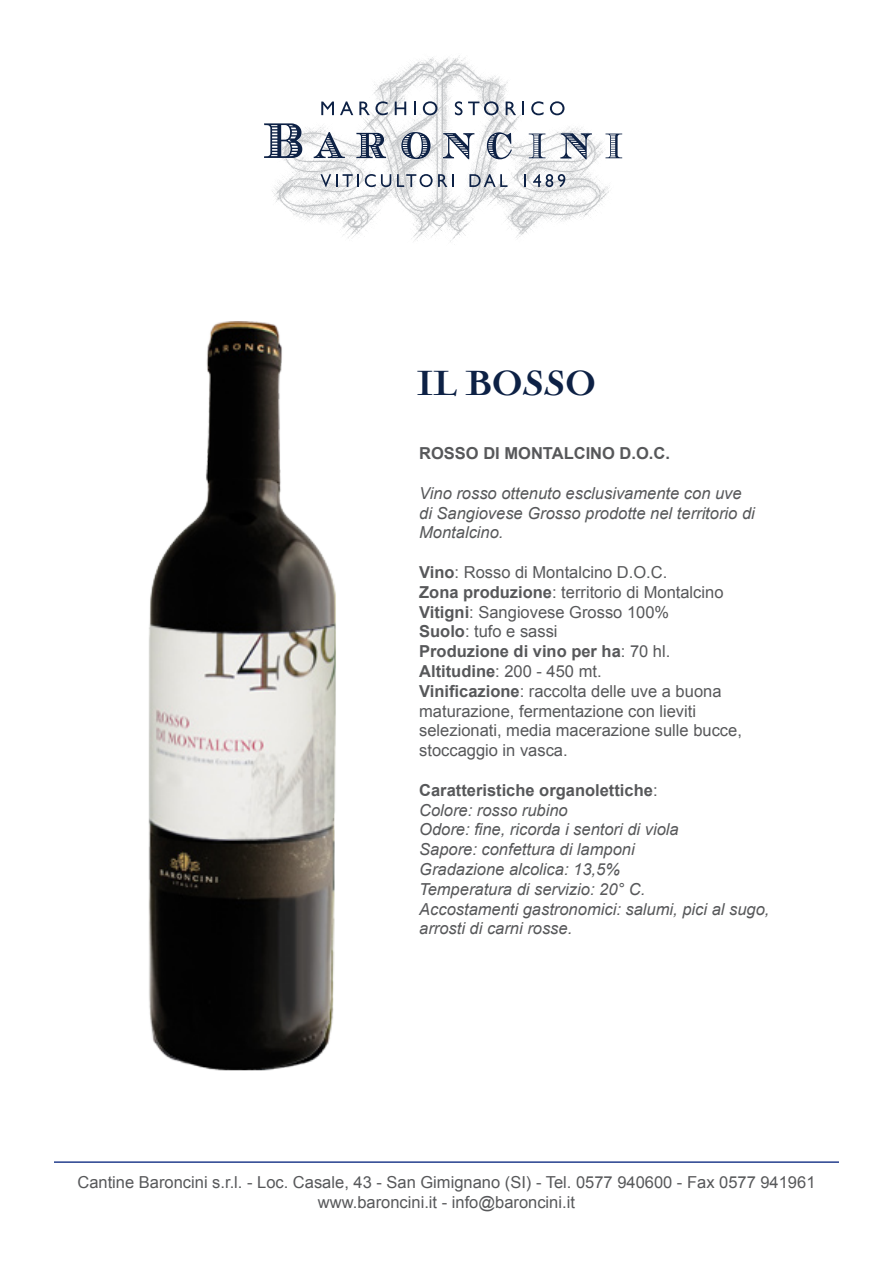
<style>
.page{position:relative;width:893px;height:1263px;background:#fff}
.page>*{position:absolute;margin:0;border:0;box-sizing:border-box;transform-origin:0 0}
.t1{font:36px "Nicolas Coc T Blac";color:#0d2145}
.t2{font:16.5px/19.8px "Arial";color:#57585a}
.t3{font:italic 16.5px/19.8px "Arial";color:#57585a}
.t4{font:700 16.5px "Arial";color:#57585a}
.s1{font-weight:700}
.s2{font-weight:700;font-style:normal}
.s3{font-style:normal}
</style>
<div class="page">
<img style="left:272px;top:55px;width:341px;height:187px">
<svg style="left:320px;top:174px;width:39px;height:13px"></svg>
<svg style="left:365px;top:174px;width:26px;height:13px"></svg>
<svg style="left:397px;top:174px;width:57px;height:13px"></svg>
<svg style="left:469px;top:174px;width:38px;height:13px"></svg>
<svg style="left:524px;top:174px;width:2px;height:13px"></svg>
<svg style="left:533px;top:174px;width:32px;height:13px"></svg>
<svg style="left:321px;top:102px;width:13px;height:13px"></svg>
<svg style="left:340px;top:101px;width:13px;height:14px"></svg>
<svg style="left:359px;top:101px;width:29px;height:14px"></svg>
<svg style="left:395px;top:102px;width:11px;height:13px"></svg>
<svg style="left:414px;top:102px;width:2px;height:13px"></svg>
<svg style="left:423px;top:101px;width:14px;height:14px"></svg>
<svg style="left:455px;top:101px;width:7px;height:14px"></svg>
<svg style="left:468px;top:101px;width:31px;height:14px"></svg>
<svg style="left:506px;top:102px;width:10px;height:13px"></svg>
<svg style="left:522px;top:102px;width:2px;height:13px"></svg>
<svg style="left:531px;top:101px;width:12px;height:14px"></svg>
<svg style="left:550px;top:101px;width:14px;height:14px"></svg>
<svg style="left:264px;top:123px;width:39px;height:35px"></svg>
<svg style="left:313px;top:132px;width:32px;height:26px"></svg>
<svg style="left:356px;top:132px;width:31px;height:26px"></svg>
<svg style="left:401px;top:132px;width:30px;height:27px"></svg>
<svg style="left:443px;top:133px;width:32px;height:27px"></svg>
<svg style="left:486px;top:132px;width:26px;height:28px"></svg>
<svg style="left:529px;top:134px;width:16px;height:24px"></svg>
<svg style="left:560px;top:133px;width:32px;height:27px"></svg>
<svg style="left:605px;top:134px;width:17px;height:24px"></svg>
<hr style="left:54px;top:1161px;width:785px;height:2px;background:#253f8e">
<img style="left:148px;top:321px;width:188px;height:750px">
<p class="t1" style="left:417px;top:364px;width:181px">IL BOSSO</p>
<p class="t4" style="left:419px;top:444px;width:252px">rosso di montalcino d.o.c.</p>
<p class="t3" style="left:419px;top:483px;width:337px">Vino rosso ottenuto esclusivamente con uve di Sangiovese Grosso prodotte nel territorio di<br>Montalcino.</p>
<p class="t2" style="left:419px;top:562px;width:324px"><span class="s1">Vino</span>: Rosso di Montalcino D.O.C.<br><span class="s1">Zona produzione</span>: territorio di Montalcino <span class="s1">Vitigni</span>: Sangiovese Grosso 100%<br><span class="s1">Suolo</span>: tufo e sassi<br><span class="s1">Produzione di vino per ha</span>: 70 hl.<br><span class="s1">Altitudine</span>: 200 - 450 mt.<br><span class="s1">Vinificazione</span>: raccolta delle uve a buona maturazione, fermentazione con lieviti selezionati, media macerazione sulle bucce, stoccaggio in vasca.</p>
<p class="t3" style="left:419px;top:780px;width:352px"><span class="s2">Caratteristiche organolettiche</span><span class="s3">:<br></span>Colore: rosso rubino<br>Odore: fine, ricorda i sentori di viola<br>Sapore: confettura di lamponi<br>Gradazione alcolica: 13,5%<br>Temperatura di servizio: 20° C.<br>Accostamenti gastronomici: salumi, pici al sugo, arrosti di carni rosse.</p>
<p class="t2" style="left:77px;top:1172px;width:739px">Cantine Baroncini s.r.l. - Loc. Casale, 43 - San Gimignano (SI) - Tel. 0577 940600 - Fax 0577 941961</p>
<p class="t2" style="left:318px;top:1192px;width:258px">www.baroncini.it - info@baroncini.it</p>
</div>
